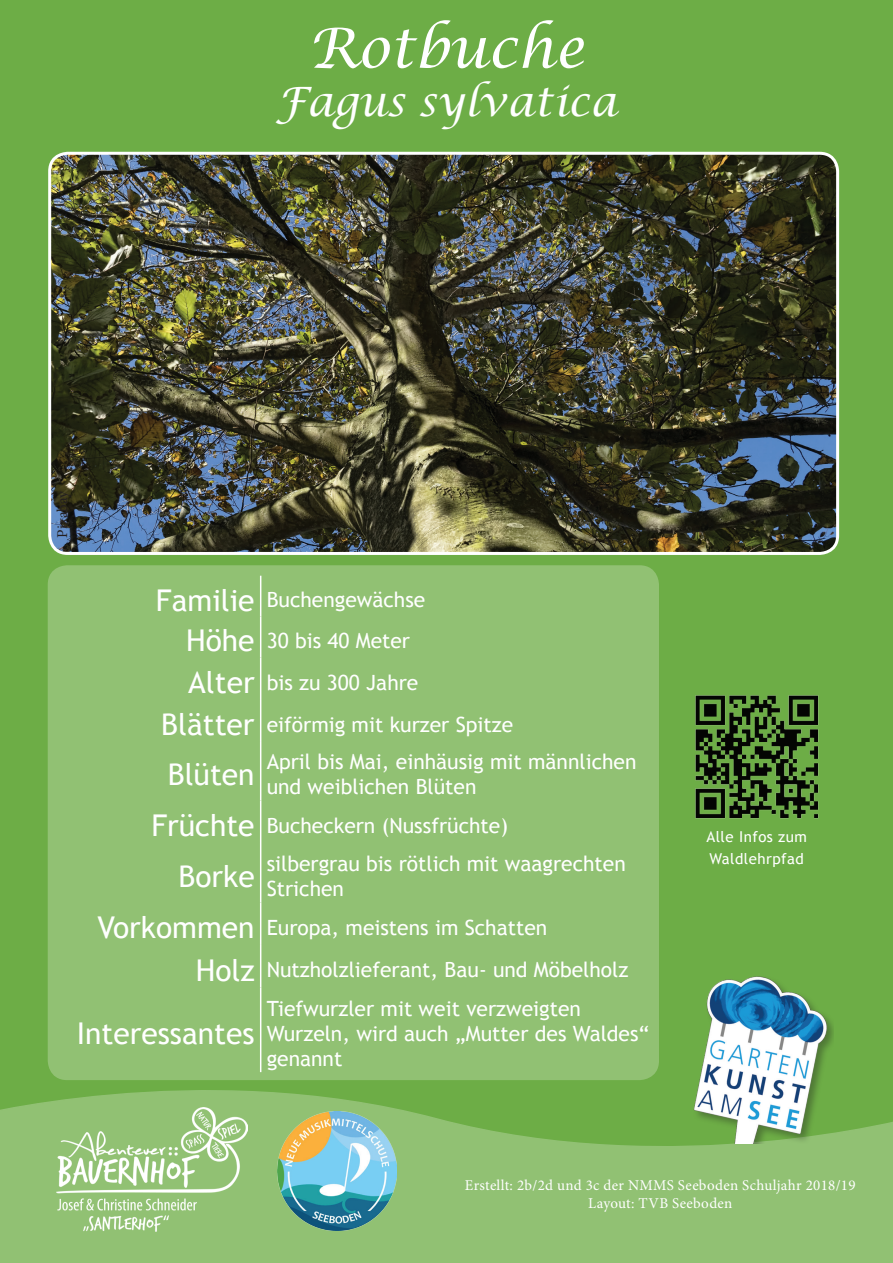
<style>
.page{position:relative;width:893px;height:1263px;background:#fff}
.page>*{position:absolute;margin:0;border:0;box-sizing:border-box;transform-origin:0 0}
.t1{font:italic 55.5px "Lucida Calligraphy";color:#fff}
.t2{font:italic 40.5px "Lucida Calligraphy";color:#fff}
.t3{font:30px "Trebuchet MS";color:#fff}
.t4{font:21px/25.2px "Trebuchet MS";color:#fff}
.t5{font:15px/18px "Minion Pro";letter-spacing:.02em;color:#fff;text-align:center}
.t6{font:15px/21.6px "Trebuchet MS";letter-spacing:.03em;color:#fff}
.t7{font:15px "Minion Pro";letter-spacing:-.005em;color:#231f20}
.s1{font-size:30px}
</style>
<div class="page">
<div style="left:0;top:0;width:893px;height:1087px;background:#6dad46"></div>
<svg style="left:0;top:1087px;width:893px;height:176px;background:#8abd6a"></svg>
<img style="left:50px;top:153px;width:788px;height:400px">
<div style="left:48px;top:152px;width:791px;height:403px;border:3px solid #fff;border-radius:18px"></div>
<div style="left:49px;top:567px;width:608px;height:512px;background:#91c173;border-radius:18px"></div>
<div style="left:48px;top:565px;width:611px;height:515px;border:3px solid #fff;border-radius:18px"></div>
<hr style="left:260px;top:576px;width:1px;height:41px;background:#fff">
<hr style="left:260px;top:617px;width:1px;height:40px;background:#fff">
<hr style="left:260px;top:657px;width:1px;height:43px;background:#fff">
<hr style="left:260px;top:700px;width:1px;height:41px;background:#fff">
<hr style="left:260px;top:741px;width:1px;height:59px;background:#fff">
<hr style="left:260px;top:800px;width:1px;height:43px;background:#fff">
<hr style="left:260px;top:843px;width:1px;height:59px;background:#fff">
<hr style="left:260px;top:902px;width:1px;height:43px;background:#fff">
<hr style="left:260px;top:945px;width:1px;height:42px;background:#fff">
<hr style="left:260px;top:987px;width:1px;height:85px;background:#fff">
<img style="left:689px;top:689px;width:135px;height:135px">
<img style="left:56px;top:1108px;width:192px;height:124px">
<img style="left:278px;top:1112px;width:119px;height:119px">
<img style="left:694px;top:975px;width:140px;height:169px">
<h1 class="t1" style="left:308px;top:15px;width:278px">Rotbuche</h1>
<h2 class="t2" style="left:276px;top:77px;width:343px">Fagus sylvatica</h2>
<p class="t7" style="left:52px;top:538px;width:49px;rotate:-90deg">Pixabay</p>
<p class="t4" style="left:156px;top:587px;width:271px"><span class="s1">Familie</span> Buchengewächse</p>
<p class="t4" style="left:186px;top:628px;width:225px"><span class="s1">Höhe</span> 30 bis 40 Meter</p>
<p class="t4" style="left:188px;top:670px;width:232px"><span class="s1">Alter</span> bis zu 300 Jahre</p>
<p class="t4" style="left:161px;top:712px;width:354px"><span class="s1">Blätter</span> eiförmig mit kurzer Spitze</p>
<h3 class="t3" style="left:168px;top:757px;width:88px">Blüten</h3>
<p class="t4" style="left:267px;top:749px;width:371px">April bis Mai, einhäusig mit männlichen und weiblichen Blüten</p>
<p class="t4" style="left:151px;top:813px;width:358px"><span class="s1">Früchte</span> Bucheckern (Nussfrüchte)</p>
<h3 class="t3" style="left:178px;top:859px;width:78px">Borke</h3>
<p class="t4" style="left:267px;top:851px;width:361px">silbergrau bis rötlich mit waagrechten<br>Strichen</p>
<p class="t4" style="left:196px;top:906px;width:434px;line-height:42.5px;text-indent:-98px"><span class="s1">Vorkommen</span> Europa, meistens im Schatten<br><span class="s1">Holz</span> Nutzholzlieferant, Bau- und Möbelholz</p>
<h3 class="t3" style="left:77px;top:1016px;width:179px">Interessantes</h3>
<p class="t4" style="left:267px;top:996px;width:384px">Tiefwurzler mit weit verzweigten<br>Wurzeln, wird auch „Mutter des Waldes“ genannt</p>
<p class="t6" style="left:706px;top:826px;width:102px">Alle Infos zum<br>Waldlehrpfad</p>
<p class="t5" style="left:465px;top:1177px;width:392px">Erstellt: 2b/2d und 3c der NMMS Seeboden Schuljahr 2018/19<br>Layout: TVB Seeboden</p>
</div>
